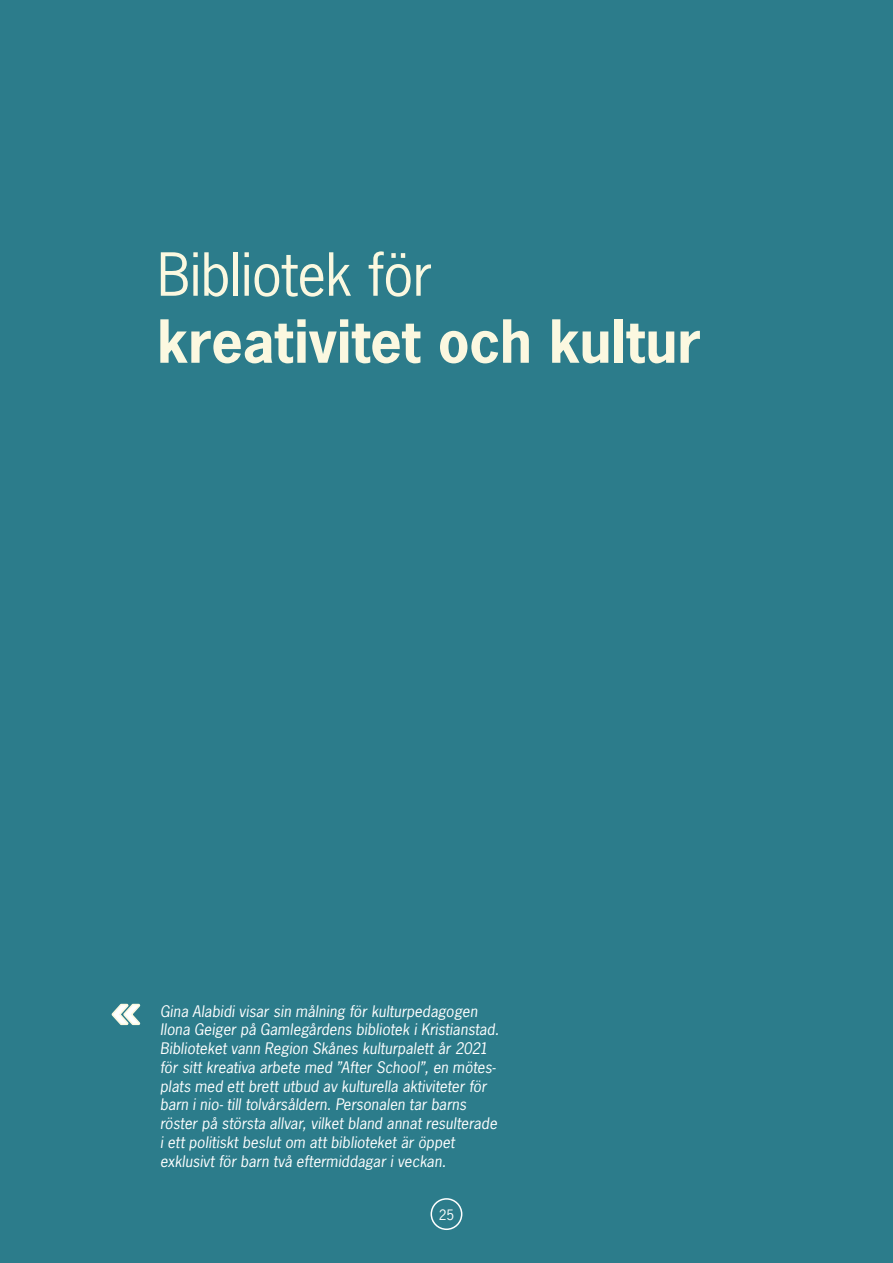
<style>
.page{position:relative;width:893px;height:1263px;background:#2c7c8b}
.page>*{position:absolute;margin:0;border:0;box-sizing:border-box;transform-origin:0 0}
.KAPITELRUBRIK_H2{font:700 55.8px/67.1px "News Gothic LT";color:#fbf8e0}
.BILDTEXT_VIT{font:italic 15px/18.8px "News Gothic LT";letter-spacing:.005em;color:#fff}
.t1{font:13.5px "News Gothic LT";color:#fff}
.s1{font-weight:400}
</style>
<div class="page">
<svg style="left:111px;top:1003px;width:30px;height:23px"></svg>
<div style="left:431px;top:1198px;width:31px;height:32px;border:2px solid #fff;border-radius:50%"></div>
<h2 class="KAPITELRUBRIK_H2" style="left:157px;top:240px;width:545px"><span class="s1">Bibliotek för </span>kreativitet och kultur</h2>
<p class="BILDTEXT_VIT" style="left:160px;top:1001px;width:341px">Gina Alabidi visar sin målning för kulturpedagogen Ilona Geiger på Gamlegårdens bibliotek i Kristianstad.<br>Biblioteket vann Region Skånes kulturpalett år 2021 för sitt kreativa arbete med ”After School”, en mötes&shy;plats med ett brett utbud av kulturella aktiviteter för barn i nio- till tolvårsåldern. Personalen tar barns röster på största allvar, vilket bland annat resulterade i ett politiskt beslut om att biblioteket är öppet exklusivt för barn två eftermiddagar i veckan.</p>
<p class="t1" style="left:439px;top:1206px;width:17px">25</p>
</div>
